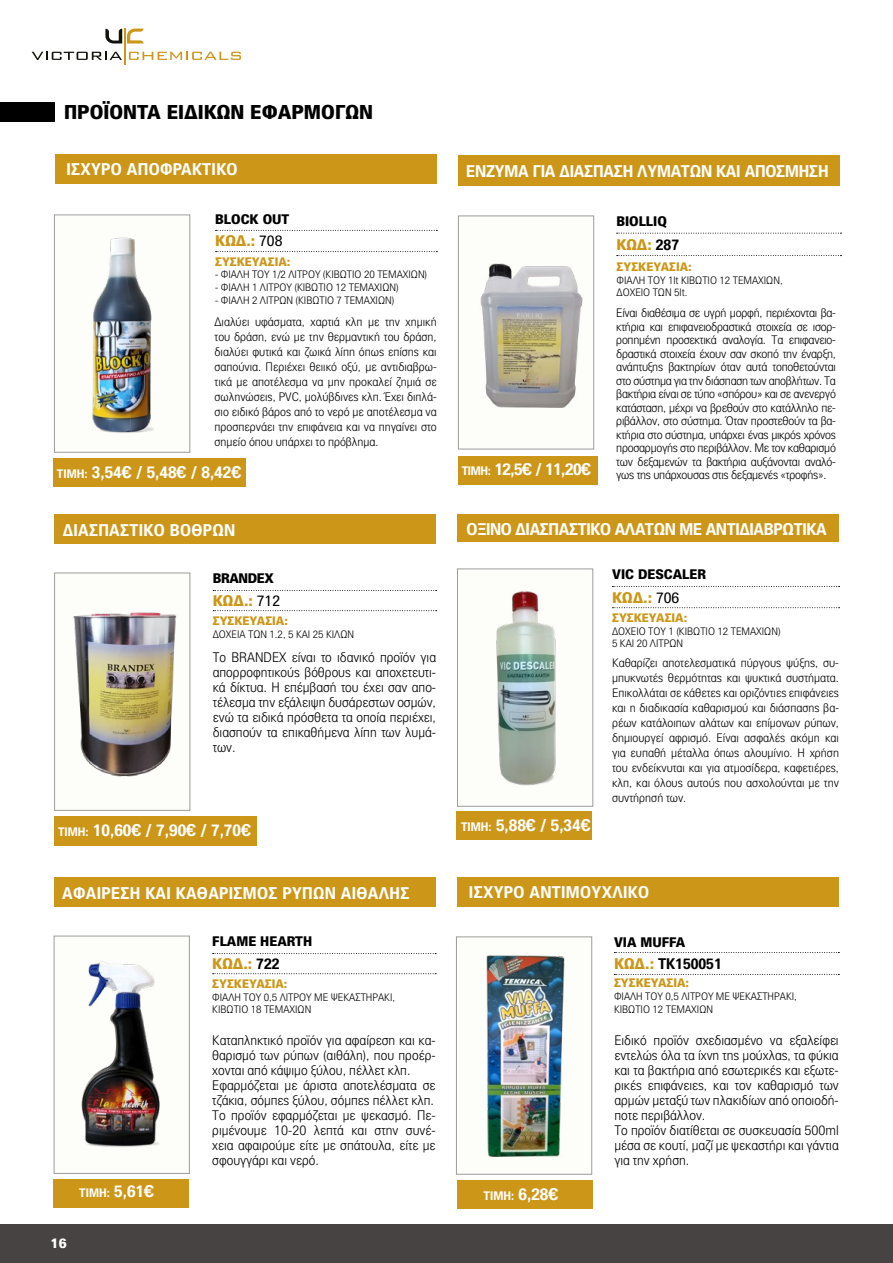
<style>
.page{position:relative;width:893px;height:1263px;background:#fff}
.page>*{position:absolute;margin:0;border:0;box-sizing:border-box;transform-origin:0 0}
.t1{font:900 19.5px "PF Paperback";color:#000}
.t2{font:700 16.5px "PF Paperback";color:#fff}
.t3{font:700 16.5px "PF Paperback";letter-spacing:.02em;color:#fff}
.t4{font:700 16.5px "PF Paperback";letter-spacing:-.02em;color:#fff}
.t5{font:900 15px "PF Paperback";color:#cc9718}
.t6{font:700 15px "PF Paperback";color:#000}
.t7{font:300 13.5px/15px "PF Paperback";color:#000}
.t8{font:900 13.5px "PF Paperback";color:#000}
.t9{font:900 13.5px "PF Paperback";letter-spacing:-.03em;color:#000}
.t10{font:900 13.5px "PF Paperback";color:#fff}
.t11{font:300 12px/15px "PF Paperback";color:#000;text-align:justify}
.t12{font:900 12px "PF Paperback";color:#cc9718}
.t13{font:700 12px "PF Paperback";color:#fff}
.t14{font:300 10.5px/12.6px "PF Paperback";color:#000}
.s1{font-weight:400;color:#000}
.s2{font-weight:700;color:#000}
.s3{font-size:12px}
.s4{font-weight:900;color:#cc9718}
.s5{font-size:16.5px}
</style>
<div class="page">
<svg style="left:32px;top:52px;width:90px;height:8px"></svg>
<svg style="left:129px;top:52px;width:112px;height:8px"></svg>
<svg style="left:105px;top:29px;width:39px;height:15px"></svg>
<hr style="left:124px;top:28px;width:2px;height:37px;background:#cc9718">
<div style="left:0;top:1225px;width:893px;height:38px;background:#484343"></div>
<div style="left:1px;top:102px;width:54px;height:19px;background:#000"></div>
<div style="left:54px;top:215px;width:136px;height:238px;background:#fdfdfa;border:1px solid #9d9d9c"></div>
<div style="left:55px;top:154px;width:382px;height:30px;background:#cc9718"></div>
<svg style="left:216px;top:251px;width:221px;height:1px"></svg>
<svg style="left:216px;top:230px;width:221px;height:1px"></svg>
<img style="left:92px;top:237px;width:62px;height:196px">
<div style="left:53px;top:458px;width:192px;height:28px;background:#cc9718"></div>
<div style="left:458px;top:155px;width:382px;height:30px;background:#cc9718"></div>
<div style="left:458px;top:216px;width:136px;height:233px;background:#fdfdfa"></div>
<img style="left:480px;top:263px;width:103px;height:145px">
<div style="left:458px;top:216px;width:136px;height:233px;border:1px solid #9d9d9c"></div>
<svg style="left:617px;top:233px;width:224px;height:1px"></svg>
<svg style="left:617px;top:255px;width:224px;height:1px"></svg>
<div style="left:458px;top:456px;width:140px;height:28px;background:#cc9718"></div>
<div style="left:55px;top:573px;width:135px;height:237px;background:#fdfdfa"></div>
<img style="left:73px;top:612px;width:104px;height:165px">
<div style="left:54px;top:573px;width:136px;height:238px;border:1px solid #9d9d9c"></div>
<div style="left:54px;top:514px;width:382px;height:30px;background:#cc9718"></div>
<svg style="left:213px;top:610px;width:224px;height:1px"></svg>
<svg style="left:213px;top:590px;width:224px;height:1px"></svg>
<div style="left:54px;top:816px;width:203px;height:29px;background:#cc9718"></div>
<div style="left:457px;top:568px;width:136px;height:239px;background:#fdfdfa;border:1px solid #9d9d9c"></div>
<div style="left:457px;top:514px;width:382px;height:28px;background:#cc9718"></div>
<svg style="left:612px;top:607px;width:228px;height:1px"></svg>
<svg style="left:612px;top:586px;width:228px;height:1px"></svg>
<img style="left:496px;top:591px;width:60px;height:195px">
<div style="left:456px;top:811px;width:136px;height:29px;background:#cc9718"></div>
<div style="left:54px;top:936px;width:136px;height:238px;background:#fdfdfa;border:1px solid #9d9d9c"></div>
<div style="left:54px;top:877px;width:382px;height:30px;background:#cc9718"></div>
<svg style="left:213px;top:973px;width:223px;height:1px"></svg>
<svg style="left:213px;top:953px;width:223px;height:1px"></svg>
<img style="left:81px;top:961px;width:79px;height:186px">
<div style="left:53px;top:1179px;width:136px;height:28px;background:#cc9718"></div>
<div style="left:456px;top:936px;width:136px;height:238px;background:#fdfdfa;border:1px solid #9d9d9c"></div>
<img style="left:486px;top:955px;width:79px;height:202px">
<div style="left:457px;top:877px;width:382px;height:30px;background:#cc9718"></div>
<svg style="left:614px;top:974px;width:225px;height:1px"></svg>
<svg style="left:614px;top:952px;width:225px;height:1px"></svg>
<div style="left:457px;top:1180px;width:135px;height:29px;background:#cc9718"></div>
<h1 class="t1" style="left:64px;top:100px;width:310px">ΠΡΟΪΟΝΤΑ ΕΙΔΙΚΩΝ ΕΦΑΡΜΟΓΩΝ</h1>
<h2 class="t3" style="left:66px;top:159px;width:173px">ΙΣΧΥΡΟ ΑΠΟΦΡΑΚΤΙΚΟ</h2>
<p class="t8" style="left:215px;top:210px;width:76px">BLOCK OUT</p>
<h2 class="t2" style="left:466px;top:161px;width:364px">ΕΝΖΥΜΑ ΓΙΑ ΔΙΑΣΠΑΣΗ ΛΥΜΑΤΩΝ ΚΑΙ ΑΠΟΣΜΗΣΗ</h2>
<p class="t8" style="left:616px;top:213px;width:52px">BIOLLIQ</p>
<p class="t5" style="left:215px;top:232px;width:69px">ΚΩΔ.: <span class="s1">708</span></p>
<p class="t5" style="left:616px;top:235px;width:64px">ΚΩΔ: <span class="s2">287</span></p>
<p class="t12" style="left:215px;top:254px;width:77px">ΣΥΣΚΕΥΑΣΙΑ:</p>
<p class="t14" style="left:215px;top:268px;width:214px">- ΦΙΑΛΗ ΤΟΥ 1/2 ΛΙΤΡΟΥ (ΚΙΒΩΤΙΟ 20 ΤΕΜΑΧΙΩΝ)</p>
<p class="t14" style="left:215px;top:281px;width:185px">- ΦΙΑΛΗ 1 ΛΙΤΡΟΥ (ΚΙΒΩΤΙΟ 12 ΤΕΜΑΧΙΩΝ)</p>
<p class="t14" style="left:215px;top:293px;width:181px">- ΦΙΑΛΗ 2 ΛΙΤΡΩΝ (ΚΙΒΩΤΙΟ 7 ΤΕΜΑΧΙΩΝ)</p>
<p class="t12" style="left:617px;top:259px;width:77px">ΣΥΣΚΕΥΑΣΙΑ:</p>
<p class="t14" style="left:617px;top:273px;width:168px">ΦΙΑΛΗ ΤΟΥ 1lt ΚΙΒΩΤΙΟ 12 ΤΕΜΑΧΙΩΝ,<br>ΔΟΧΕΙΟ ΤΩΝ 5lt.</p>
<p class="t11" style="left:215px;top:314px;width:224px">Διαλύει υφάσματα, χαρτιά κλπ με την χημική του δράση, ενώ με την θερμαντική του δράση, διαλύει φυτικά και ζωικά λίπη όπως επίσης και σαπούνια. Περιέχει θειικό οξύ, με αντιδιαβρω&shy;τικά με αποτέλεσμα να μην προκαλεί ζημιά σε σωληνώσεις, PVC, μολύβδινες κλπ. Έχει διπλά&shy;σιο ειδικό βάρος από το νερό με αποτέλεσμα να προσπερνάει την επιφάνεια και να πηγαίνει στο σημείο όπου υπάρχει το πρόβλημα.</p>
<h2 class="t2" style="left:57px;top:462px;width:186px"><span class="s3">ΤΙΜΗ:</span> 3,54€ / 5,48€ / 8,42€</h2>
<h2 class="t2" style="left:462px;top:458px;width:131px"><span class="s3">ΤΙΜΗ:</span> 12,5€ / 11,20€</h2>
<p class="t11" style="left:616px;top:306px;width:221px;line-height:13.5px">Είναι διαθέσιμα σε υγρή μορφή, περιέχονται βα&shy;κτήρια και επιφανειοδραστικά στοιχεία σε ισορ&shy;ροπημένη προσεκτικά αναλογία. Τα επιφανειο&shy;δραστικά στοιχεία έχουν σαν σκοπό την έναρξη, ανάπτυξης βακτηρίων όταν αυτά τοποθετούνται στο σύστημα για την διάσπαση των αποβλήτων. Τα βακτήρια είναι σε τύπο «σπόρου» και σε ανενεργό κατάσταση, μέχρι να βρεθούν στο κατάλληλο πε&shy;ριβάλλον, στο σύστημα. Όταν προστεθούν τα βα&shy;κτήρια στο σύστημα, υπάρχει ένας μικρός χρόνος προσαρμογής στο περιβάλλον. Με τον καθαρισμό των δεξαμενών τα βακτήρια αυξάνονται αναλό&shy;γως της υπάρχουσας στις δεξαμενές «τροφής».</p>
<h2 class="t3" style="left:63px;top:520px;width:174px">ΔΙΑΣΠΑΣΤΙΚΟ ΒΟΘΡΩΝ</h2>
<p class="t9" style="left:213px;top:570px;width:62px">BRANDEX</p>
<h2 class="t4" style="left:467px;top:519px;width:361px">ΟΞΙΝΟ ΔΙΑΣΠΑΣΤΙΚΟ ΑΛΑΤΩΝ ΜΕ ΑΝΤΙΔΙΑΒΡΩΤΙΚΑ</h2>
<p class="t8" style="left:612px;top:566px;width:95px">VIC DESCALER</p>
<p class="t5" style="left:213px;top:591px;width:69px">ΚΩΔ.: <span class="s1">712</span></p>
<p class="t5" style="left:612px;top:588px;width:69px">ΚΩΔ.: <span class="s1">706</span></p>
<p class="t12" style="left:213px;top:613px;width:77px">ΣΥΣΚΕΥΑΣΙΑ:</p>
<p class="t14" style="left:213px;top:627px;width:143px">ΔΟΧΕΙΑ ΤΩΝ 1.2, 5 ΚΑΙ 25 ΚΙΛΩΝ</p>
<p class="t12" style="left:612px;top:610px;width:77px">ΣΥΣΚΕΥΑΣΙΑ:</p>
<p class="t14" style="left:612px;top:624px;width:170px">ΔΟΧΕΙΟ ΤΟΥ 1 (ΚΙΒΩΤΙΟ 12 ΤΕΜΑΧΙΩΝ)<br>5 ΚΑΙ 20 ΛΙΤΡΩΝ</p>
<p class="t7" style="left:213px;top:650px;width:225px;text-align:justify">Το BRANDEX είναι το ιδανικό προϊόν για απορροφητικούς βόθρους και αποχετευτι&shy;κά δίκτυα. Η επέμβασή του έχει σαν απο&shy;τέλεσμα την εξάλειψη δυσάρεστων οσμών, ενώ τα ειδικά πρόσθετα τα οποία περιέχει, διασπούν τα επικαθήμενα λίπη των λυμά&shy;των.</p>
<p class="t11" style="left:612px;top:655px;width:228px">Καθαρίζει αποτελεσματικά πύργους ψύξης, συ&shy;μπυκνωτές θερμότητας και ψυκτικά συστήματα.<br>Επικολλάται σε κάθετες και οριζόντιες επιφάνειες και η διαδικασία καθαρισμού και διάσπασης βα&shy;ρέων κατάλοιπων αλάτων και επίμονων ρύπων, δημιουργεί αφρισμό. Είναι ασφαλές ακόμη και για ευπαθή μέταλλα όπως αλουμίνιο. Η χρήση του ενδείκνυται και για ατμοσίδερα, καφετιέρες, κλπ, και όλους αυτούς που ασχολούνται με την συντήρησή των.</p>
<h2 class="t2" style="left:58px;top:819px;width:194px"><span class="s3">ΤΙΜΗ:</span> 10,60€ / 7,90€ / 7,70€</h2>
<h2 class="t2" style="left:461px;top:815px;width:131px"><span class="s3">ΤΙΜΗ:</span> 5,88€ / 5,34€</h2>
<h2 class="t3" style="left:62px;top:883px;width:349px">ΑΦΑΙΡΕΣΗ ΚΑΙ ΚΑΘΑΡΙΣΜΟΣ ΡΥΠΩΝ ΑΙΘΑΛΗΣ</h2>
<p class="t8" style="left:212px;top:933px;width:101px">FLAME HEARTH</p>
<h2 class="t3" style="left:469px;top:882px;width:182px">ΙΣΧΥΡΟ ΑΝΤΙΜΟΥΧΛΙΚΟ</h2>
<p class="t8" style="left:614px;top:934px;width:73px">VIA MUFFA</p>
<p class="t5" style="left:212px;top:954px;width:69px">ΚΩΔ.: <span class="s2">722</span></p>
<p class="t6" style="left:614px;top:954px;width:109px"><span class="s4">ΚΩΔ.:</span> ΤΚ150051</p>
<p class="t12" style="left:212px;top:976px;width:77px">ΣΥΣΚΕΥΑΣΙΑ:</p>
<p class="t14" style="left:212px;top:990px;width:184px">ΦΙΑΛΗ ΤΟΥ 0,5 ΛΙΤΡΟΥ ΜΕ ΨΕΚΑΣΤΗΡΑΚΙ,<br>ΚΙΒΩΤΙΟ 18 ΤΕΜΑΧΙΩΝ</p>
<p class="t12" style="left:614px;top:975px;width:77px">ΣΥΣΚΕΥΑΣΙΑ:</p>
<p class="t14" style="left:614px;top:990px;width:184px">ΦΙΑΛΗ ΤΟΥ 0,5 ΛΙΤΡΟΥ ΜΕ ΨΕΚΑΣΤΗΡΑΚΙ,<br>ΚΙΒΩΤΙΟ 12 ΤΕΜΑΧΙΩΝ</p>
<p class="t7" style="left:212px;top:1032px;width:225px">Καταπληκτικό προϊόν για αφαίρεση και κα&shy;θαρισμό των ρύπων (αιθάλη), που προέρ&shy;χονται από κάψιμο ξύλου, πέλλετ κλπ.<br>Εφαρμόζεται με άριστα αποτελέσματα σε τζάκια, σόμπες ξύλου, σόμπες πέλλετ κλπ.<br>Το προϊόν εφαρμόζεται με ψεκασμό. Πε&shy;ριμένουμε 10-20 λεπτά και στην συνέ&shy;χεια αφαιρούμε είτε με σπάτουλα, είτε με σφουγγάρι και νερό.</p>
<p class="t7" style="left:614px;top:1032px;width:226px">Ειδικό προϊόν σχεδιασμένο να εξαλείφει εντελώς όλα τα ίχνη της μούχλας, τα φύκια και τα βακτήρια από εσωτερικές και εξωτε&shy;ρικές επιφάνειες, και τον καθαρισμό των αρμών μεταξύ των πλακιδίων από οποιοδή&shy;ποτε περιβάλλον.<br>Το προϊόν διατίθεται σε συσκευασία 500ml μέσα σε κουτί, μαζί με ψεκαστήρι και γάντια για την χρήση.</p>
<p class="t13" style="left:79px;top:1185px;width:76px">ΤΙΜΗ: <span class="s5">5,61€</span></p>
<p class="t13" style="left:484px;top:1189px;width:76px">ΤΙΜΗ: <span class="s5">6,28€</span></p>
<p class="t10" style="left:51px;top:1235px;width:18px">16</p>
</div>
